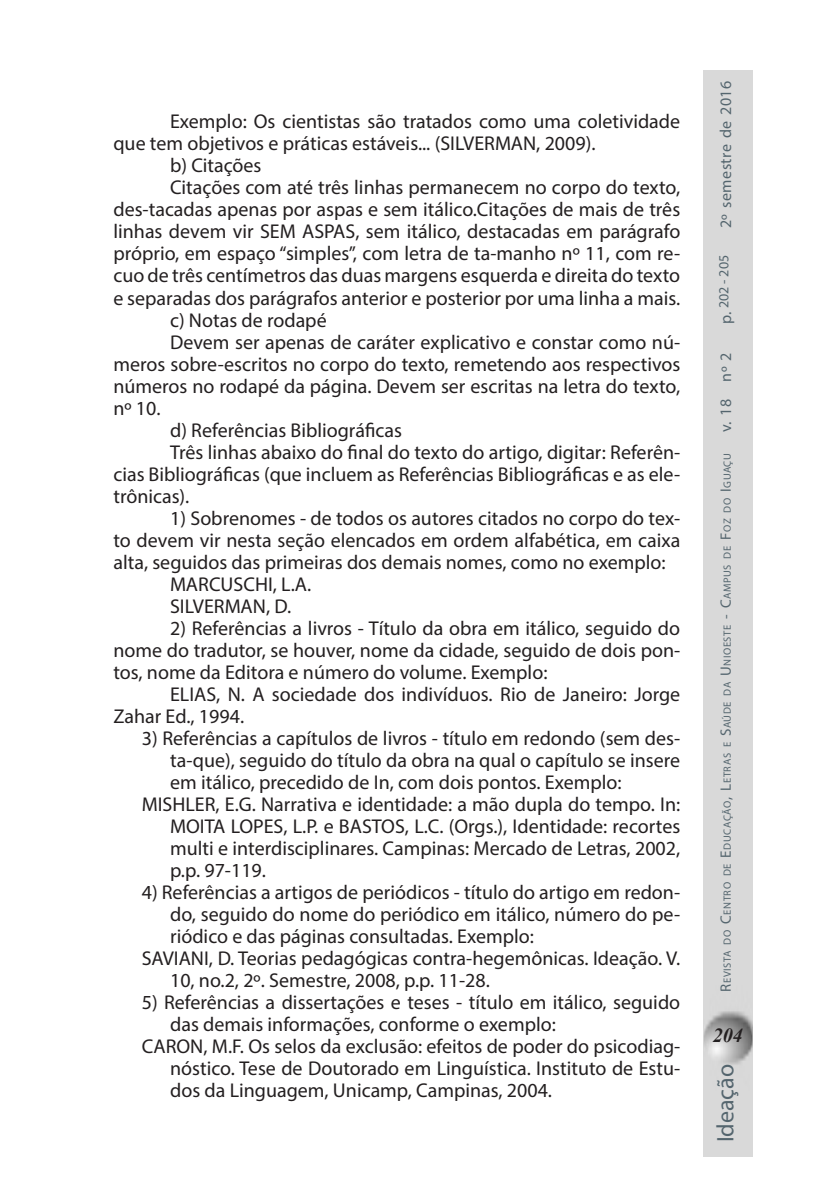
<style>
.page{position:relative;width:822px;height:1191px;background:#fff}
.page>*{position:absolute;margin:0;border:0;box-sizing:border-box;transform-origin:0 0}
.t1{font:24px "Myriad Pro";color:#54656e}
.t2{font:20px/22px "Myriad Pro";color:#231f20;text-align:justify}
.t3{font:italic 700 20px "Times New Roman";color:#231f20}
.t4{font:16px "Myriad Pro";letter-spacing:.03em;color:#54656e}
.t5{font:14px "Myriad Pro";color:#54656e}
.t6{font:10.4px "Myriad Pro";letter-spacing:.055em;color:#54656e}
.s1{font-size:15px}
</style>
<div class="page">
<div style="left:703px;top:71px;width:49px;height:1086px;background:#d9d9d9"></div>
<p class="t2" style="left:113px;top:110px;width:568px;text-indent:57px">Exemplo: Os cientistas são tratados como uma coletividade que tem objetivos e práticas estáveis... (SILVERMAN, 2009).</p>
<p class="t2" style="left:170px;top:154px;width:93px">b) Citações</p>
<p class="t2" style="left:113px;top:176px;width:568px;text-indent:57px">Citações com até três linhas permanecem no corpo do texto, des-tacadas apenas por aspas e sem itálico.Citações de mais de três linhas devem vir SEM ASPAS, sem itálico, destacadas em parágrafo próprio, em espaço “simples”, com letra de ta-manho nº 11, com re&shy;cuo de três centímetros das duas margens esquerda e direita do texto e separadas dos parágrafos anterior e posterior por uma linha a mais.</p>
<p class="t2" style="left:170px;top:308px;width:158px">c) Notas de rodapé</p>
<p class="t2" style="left:113px;top:330px;width:568px;text-indent:57px">Devem ser apenas de caráter explicativo e constar como nú&shy;meros sobre-escritos no corpo do texto, remetendo aos respectivos números no rodapé da página. Devem ser escritas na letra do texto, nº 10.</p>
<p class="t2" style="left:170px;top:418px;width:233px">d) Referências Bibliográficas</p>
<p class="t2" style="left:113px;top:440px;width:568px;text-indent:57px">Três linhas abaixo do final do texto do artigo, digitar: Referên&shy;cias Bibliográficas (que incluem as Referências Bibliográficas e as ele&shy;trônicas).</p>
<p class="t2" style="left:113px;top:506px;width:568px;text-indent:57px">1) Sobrenomes - de todos os autores citados no corpo do tex&shy;to devem vir nesta seção elencados em ordem alfabética, em caixa alta, seguidos das primeiras dos demais nomes, como no exemplo:</p>
<p class="t2" style="left:170px;top:572px;width:143px">MARCUSCHI, L.A.</p>
<p class="t2" style="left:170px;top:594px;width:123px">SILVERMAN, D.</p>
<p class="t2" style="left:113px;top:616px;width:568px;text-indent:57px">2) Referências a livros - Título da obra em itálico, seguido do nome do tradutor, se houver, nome da cidade, seguido de dois pon&shy;tos, nome da Editora e número do volume. Exemplo:</p>
<p class="t2" style="left:113px;top:682px;width:568px;text-indent:57px">ELIAS, N. A sociedade dos indivíduos. Rio de Janeiro: Jorge<br>Zahar Ed., 1994.</p>
<p class="t2" style="left:170px;top:726px;width:512px;text-indent:-28px">3) Referências a capítulos de livros - título em redondo (sem des&shy;ta-que), seguido do título da obra na qual o capítulo se insere em itálico, precedido de In, com dois pontos. Exemplo:</p>
<p class="t2" style="left:170px;top:792px;width:512px;text-indent:-28px">MISHLER, E.G. Narrativa e identidade: a mão dupla do tempo. In:<br>MOITA LOPES, L.P. e BASTOS, L.C. (Orgs.), Identidade: recortes multi e interdisciplinares. Campinas: Mercado de Letras, 2002, p.p. 97-119.</p>
<p class="t2" style="left:170px;top:880px;width:512px;text-indent:-28px">4) Referências a artigos de periódicos - título do artigo em redon&shy;do, seguido do nome do periódico em itálico, número do pe&shy;riódico e das páginas consultadas. Exemplo:</p>
<p class="t2" style="left:170px;top:946px;width:512px;text-indent:-28px">SAVIANI, D. Teorias pedagógicas contra-hegemônicas. Ideação. V.<br>10, no.2, 2º. Semestre, 2008, p.p. 11-28.</p>
<p class="t2" style="left:170px;top:990px;width:512px;text-indent:-28px">5) Referências a dissertações e teses - título em itálico, seguido das demais informações, conforme o exemplo:</p>
<p class="t2" style="left:170px;top:1034px;width:512px;text-indent:-28px">CARON, M.F. Os selos da exclusão: efeitos de poder do psicodiag&shy;nóstico. Tese de Doutorado em Linguística. Instituto de Estu&shy;dos da Linguagem, Unicamp, Campinas, 2004.</p>
<p class="t4" style="left:716px;top:228px;width:149px;rotate:-90deg">2º semestre de 2016</p>
<p class="t5" style="left:715px;top:308px;width:55px;rotate:-90deg">202 - 205</p>
<p class="t4" style="left:716px;top:324px;width:14px;rotate:-90deg">p.</p>
<p class="t4" style="left:716px;top:432px;width:81px;rotate:-90deg">v. 18 nº 2</p>
<p class="t6" style="left:721px;top:991px;width:540px;rotate:-90deg"><span class="s1">R</span>evista do <span class="s1">C</span>entro de <span class="s1">E</span>ducação<span class="s1">, L</span>etras e <span class="s1">S</span>aúde da <span class="s1">U</span> nioeste <span class="s1">- C</span>ampus de <span class="s1">F</span>oz do <span class="s1">I</span> guaçu</p>
<p class="t3" style="left:713px;top:1021px;width:31px">204</p>
<p class="t1" style="left:711px;top:1142px;width:80px;rotate:-90deg">Ideação</p>
</div>
